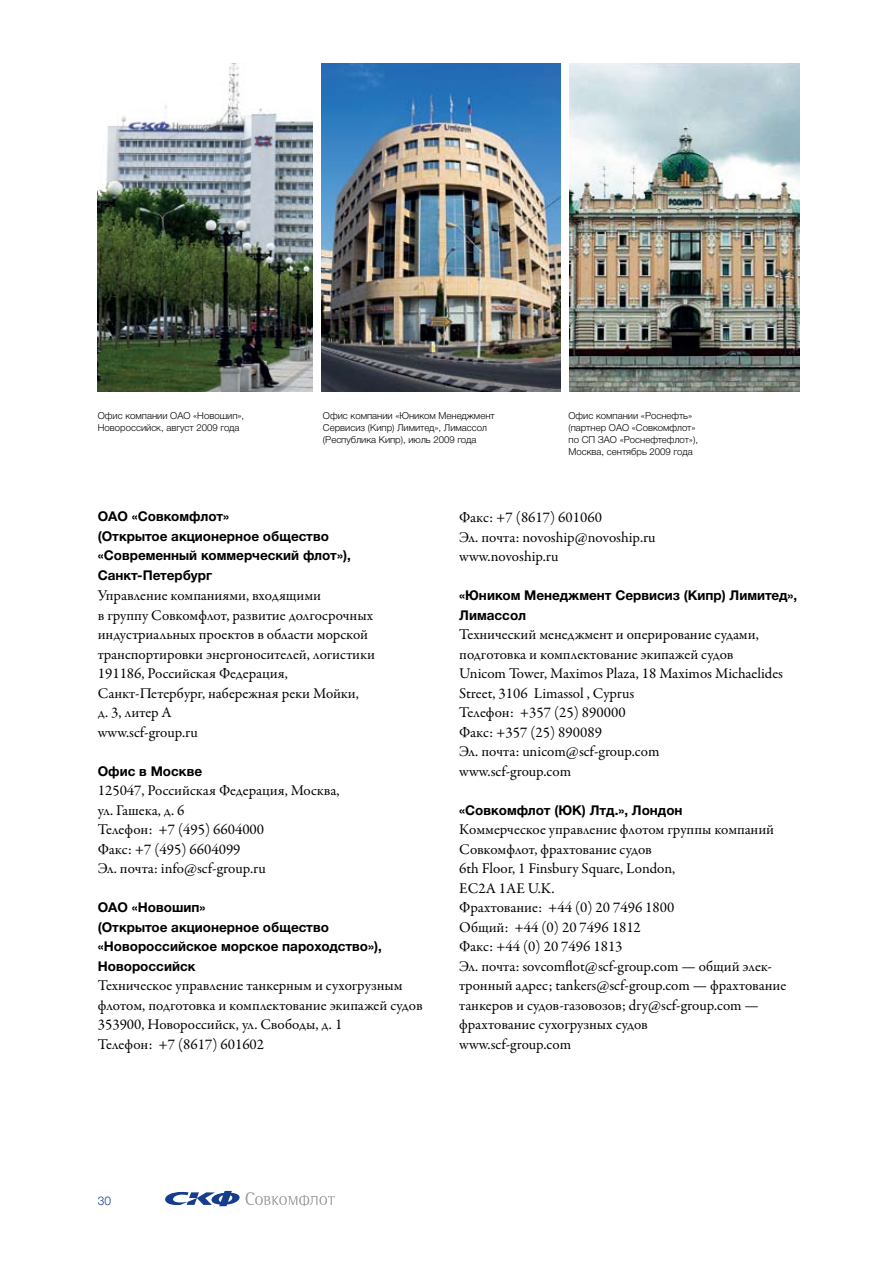
<style>
.page{position:relative;width:893px;height:1276px;background:#fff}
.page>*{position:absolute;margin:0;border:0;box-sizing:border-box;transform-origin:0 0}
.t1{font:15px/19.5px "Garamond Premr Pro";color:#000}
.t2{font:700 13.5px/19.5px "Helvetica Neue Cyr";color:#000}
.t3{font:300 12px "Helvetica Neue Cyr";color:#143d8d}
.t4{font:300 9.6px/12px "Helvetica Neue Cyr";color:#000}
</style>
<div class="page">
<svg style="left:165px;top:1191px;width:170px;height:15px"></svg>
<img style="left:569px;top:64px;width:230px;height:327px">
<img style="left:321px;top:64px;width:239px;height:327px">
<img style="left:98px;top:64px;width:215px;height:327px">
<p class="t4" style="left:98px;top:410px;width:148px">Офис компании ОАО «Новошип»,<br>Новороссийск, август 2009 года</p>
<p class="t4" style="left:323px;top:410px;width:173px">Офис компании «Юником Менеджмент<br>Сервисиз (Кипр) Лимитед», Лимассол (Республика Кипр), июль 2009 года</p>
<p class="t4" style="left:568px;top:410px;width:131px">Офис компании «Роснефть» (партнер ОАО «Совкомфлот» по СП ЗАО «Роснефтефлот»),<br>Москва, сентябрь 2009 года</p>
<p class="t2" style="left:98px;top:506px;width:254px">ОАО «Совкомфлот»<br>(Открытое акционерное общество «Современный коммерческий флот»),<br>Санкт-Петербург</p>
<p class="t1" style="left:98px;top:586px;width:279px">Управление компаниями, входящими<br>в группу Совкомфлот, развитие долгосрочных индустриальных проектов в области морской транспортировки энергоносителей, логистики 191186, Российская Федерация, Санкт-Петербург, набережная реки Мойки,<br>д. 3, литер А<br>www.scf-group.ru</p>
<p class="t2" style="left:98px;top:761px;width:106px">Офис в Москве</p>
<p class="t1" style="left:98px;top:781px;width:243px">125047, Российская Федерация, Москва, ул. Гашека, д. 6<br>Телефон: +7 (495) 6604000<br>Факс: +7 (495) 6604099<br>Эл. почта: info@scf-group.ru</p>
<p class="t2" style="left:98px;top:898px;width:285px">ОАО «Новошип»<br>(Открытое акционерное общество «Новороссийское морское пароходство»),<br>Новороссийск</p>
<p class="t1" style="left:98px;top:976px;width:326px">Техническое управление танкерным и сухогрузным флотом, подготовка и комплектование экипажей судов 353900, Новороссийск, ул. Свободы, д. 1<br>Телефон: +7 (8617) 601602</p>
<p class="t1" style="left:459px;top:508px;width:198px">Факс: +7 (8617) 601060<br>Эл. почта: novoship@novoship.ru www.novoship.ru</p>
<p class="t2" style="left:459px;top:586px;width:340px">«Юником Менеджмент Сервисиз (Кипр) Лимитед»,<br>Лимассол</p>
<p class="t1" style="left:459px;top:625px;width:325px">Технический менеджмент и оперирование судами, подготовка и комплектование экипажей судов Unicom Tower, Maximos Plaza, 18 Maximos Michaelides Street, 3106 Limassol , Cyprus<br>Телефон: +357 (25) 890000<br>Факс: +357 (25) 890089<br>Эл. почта: unicom@scf-group.com<br>www.scf-group.com</p>
<p class="t2" style="left:459px;top:800px;width:225px">«Совкомфлот (ЮК) Лтд.», Лондон</p>
<p class="t1" style="left:459px;top:820px;width:329px">Коммерческое управление флотом группы компаний Совкомфлот, фрахтование судов<br>6th Floor, 1 Finsbury Square, London,<br>EC2A 1AE U.K.<br>Фрахтование: +44 (0) 20 7496 1800<br>Общий: +44 (0) 20 7496 1812<br>Факс: +44 (0) 20 7496 1813<br>Эл. почта: sovcomflot@scf-group.com — общий элек&shy;тронный адрес; tankers@scf-group.com — фрахтование танкеров и судов-газовозов; dry@scf-group.com — фрахтование сухогрузных судов<br>www.scf-group.com</p>
<p class="t3" style="left:98px;top:1194px;width:15px">30</p>
</div>
